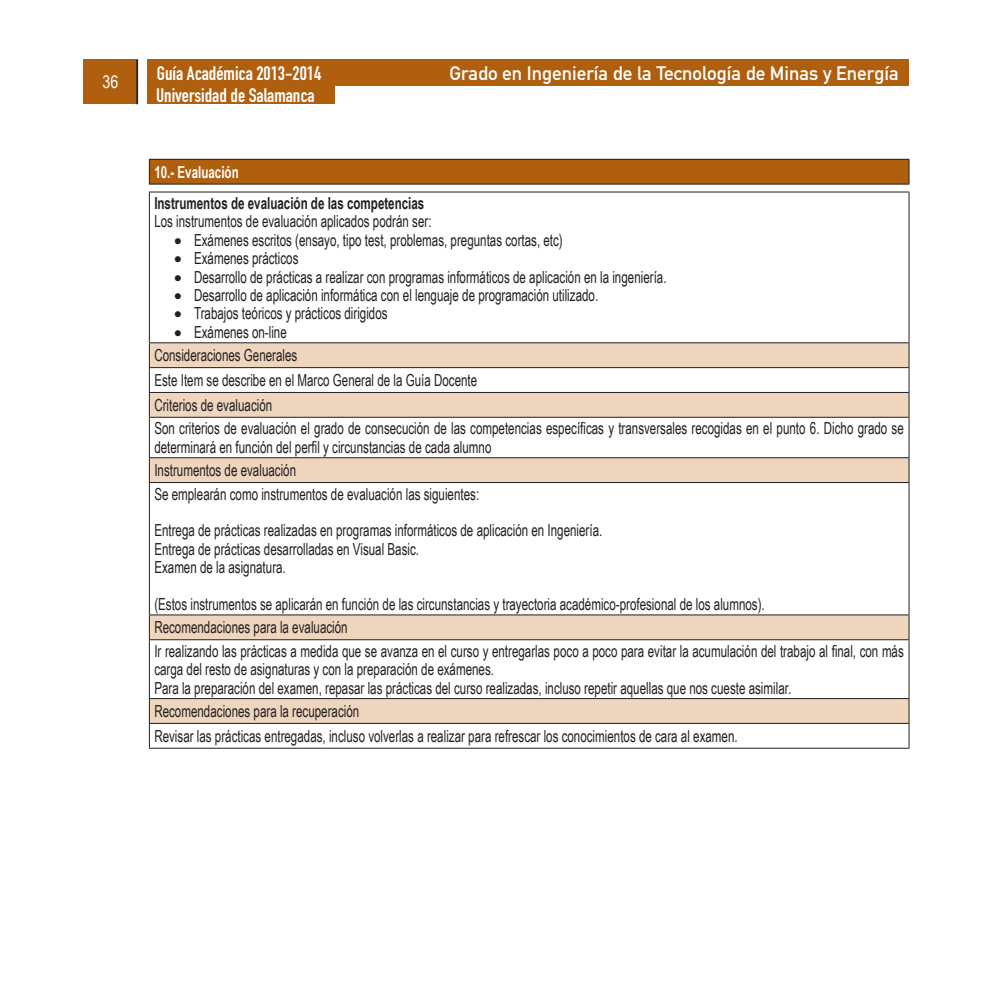
<style>
.page{position:relative;width:993px;height:993px;background:#fff}
.page>*{position:absolute;margin:0;border:0;box-sizing:border-box;transform-origin:0 0}
.t1{font:19.25px "DIN Mittelschrift";color:#fff}
.t2{font:19.25px "DIN Engschrift Alternate";color:#fff}
.t3{font:17.5px "Arial Narrow";color:#fff}
.t4{font:16.62px/18.4px "Arial Narrow";color:#231f20;scale:.85 1}
.Normal__Web{font:700 16.62px "Arial Narrow";color:#231f20;scale:.85 1}
.t5{font:700 16.62px "Arial Narrow";color:#fff;scale:.85 1}
</style>
<div class="page">
<div style="left:83px;top:60px;width:55px;height:44px;background:#b05f0f"></div>
<hr style="left:136px;top:60px;width:2px;height:44px;background:#231f20">
<div style="left:147px;top:60px;width:187px;height:44px;background:#b05f0f"></div>
<div style="left:147px;top:60px;width:761px;height:26px;background:#b05f0f"></div>
<div style="left:149px;top:159px;width:759px;height:25px;background:#b05f0f"></div>
<hr style="left:149px;top:159px;width:760px;height:1px;background:#231f20">
<svg style="left:149px;top:160px;width:1px;height:24px"></svg>
<svg style="left:908px;top:160px;width:1px;height:24px"></svg>
<hr style="left:149px;top:184px;width:760px;height:1px;background:#231f20">
<svg style="left:150px;top:192px;width:758px;height:1px"></svg>
<svg style="left:150px;top:343px;width:758px;height:379px"></svg>
<hr style="left:149px;top:191px;width:760px;height:1px;background:#231f20">
<hr style="left:149px;top:342px;width:760px;height:1px;background:#231f20">
<hr style="left:149px;top:367px;width:760px;height:1px;background:#231f20">
<hr style="left:149px;top:392px;width:760px;height:1px;background:#231f20">
<hr style="left:149px;top:416px;width:760px;height:1px;background:#231f20">
<hr style="left:149px;top:457px;width:760px;height:1px;background:#231f20">
<hr style="left:149px;top:482px;width:760px;height:1px;background:#231f20">
<hr style="left:149px;top:614px;width:760px;height:1px;background:#231f20">
<hr style="left:149px;top:639px;width:760px;height:1px;background:#231f20">
<hr style="left:149px;top:698px;width:760px;height:1px;background:#231f20">
<hr style="left:149px;top:722px;width:760px;height:1px;background:#231f20">
<hr style="left:149px;top:747px;width:760px;height:1px;background:#231f20">
<hr style="left:149px;top:192px;width:1px;height:150px;background:#231f20">
<svg style="left:149px;top:343px;width:1px;height:73px"></svg>
<hr style="left:149px;top:417px;width:1px;height:40px;background:#231f20">
<svg style="left:149px;top:458px;width:1px;height:24px"></svg>
<hr style="left:149px;top:483px;width:1px;height:131px;background:#231f20">
<svg style="left:149px;top:615px;width:1px;height:24px"></svg>
<hr style="left:149px;top:640px;width:1px;height:58px;background:#231f20">
<svg style="left:149px;top:698px;width:1px;height:49px"></svg>
<hr style="left:908px;top:192px;width:1px;height:150px;background:#231f20">
<svg style="left:908px;top:343px;width:1px;height:73px"></svg>
<hr style="left:908px;top:417px;width:1px;height:40px;background:#231f20">
<svg style="left:908px;top:458px;width:1px;height:24px"></svg>
<hr style="left:908px;top:483px;width:1px;height:131px;background:#231f20">
<svg style="left:908px;top:615px;width:1px;height:24px"></svg>
<hr style="left:908px;top:640px;width:1px;height:58px;background:#231f20">
<svg style="left:908px;top:698px;width:1px;height:49px"></svg>
<p class="t3" style="left:102px;top:69px;width:17px">36</p>
<p class="t2" style="left:157px;top:62px;width:166px">Guía Académica 2013-2014</p>
<p class="t1" style="left:449px;top:62px;width:450px">Grado en Ingeniería de la Tecnología de Minas y Energía</p>
<p class="t2" style="left:156px;top:84px;width:160px">Universidad de Salamanca</p>
<p class="t5" style="left:154px;top:159px;width:101px">10.- Evaluación</p>
<p class="Normal__Web" style="left:154px;top:190px;width:319px">Instrumentos de evaluación de las competencias</p>
<p class="t4" style="left:154px;top:212px;width:327px">Los instrumentos de evaluación aplicados podrán ser:</p>
<p class="t4" style="left:174px;top:230px;width:458px">• Exámenes escritos (ensayo, tipo test, problemas, preguntas cortas, etc)</p>
<p class="t4" style="left:174px;top:248px;width:148px">• Exámenes prácticos</p>
<p class="t4" style="left:174px;top:267px;width:580px">• Desarrollo de prácticas a realizar con programas informáticos de aplicación en la ingeniería.</p>
<p class="t4" style="left:174px;top:285px;width:500px">• Desarrollo de aplicación informática con el lenguaje de programación utilizado.</p>
<p class="t4" style="left:174px;top:304px;width:252px">• Trabajos teóricos y prácticos dirigidos</p>
<p class="t4" style="left:174px;top:322px;width:134px">• Exámenes on-line</p>
<p class="t4" style="left:154px;top:345px;width:170px">Consideraciones Generales</p>
<p class="t4" style="left:154px;top:370px;width:381px">Este Item se describe en el Marco General de la Guía Docente</p>
<p class="t4" style="left:154px;top:395px;width:140px">Criterios de evaluación</p>
<p class="t4" style="left:154px;top:418px;width:883px">Son criterios de evaluación el grado de consecución de las competencias específicas y transversales recogidas en el punto 6. Dicho grado se determinará en función del perfil y circunstancias de cada alumno</p>
<p class="t4" style="left:154px;top:460px;width:168px">Instrumentos de evaluación</p>
<p class="t4" style="left:154px;top:484px;width:383px">Se emplearán como instrumentos de evaluación las siguientes:</p>
<p class="t4" style="left:154px;top:520px;width:528px">Entrega de prácticas realizadas en programas informáticos de aplicación en Ingeniería.</p>
<p class="t4" style="left:154px;top:539px;width:313px">Entrega de prácticas desarrolladas en Visual Basic.</p>
<p class="t4" style="left:154px;top:557px;width:156px">Examen de la asignatura.</p>
<p class="t4" style="left:154px;top:594px;width:719px">(Estos instrumentos se aplicarán en función de las circunstancias y trayectoria académico-profesional de los alumnos).</p>
<p class="t4" style="left:154px;top:617px;width:229px">Recomendaciones para la evaluación</p>
<p class="t4" style="left:154px;top:641px;width:883px">Ir realizando las prácticas a medida que se avanza en el curso y entregarlas poco a poco para evitar la acumulación del trabajo al final, con más carga del resto de asignaturas y con la preparación de exámenes.</p>
<p class="t4" style="left:154px;top:677px;width:750px">Para la preparación del examen, repasar las prácticas del curso realizadas, incluso repetir aquellas que nos cueste asimilar.</p>
<p class="t4" style="left:154px;top:701px;width:242px">Recomendaciones para la recuperación</p>
<p class="t4" style="left:154px;top:726px;width:687px">Revisar las prácticas entregadas, incluso volverlas a realizar para refrescar los conocimientos de cara al examen.</p>
</div>
